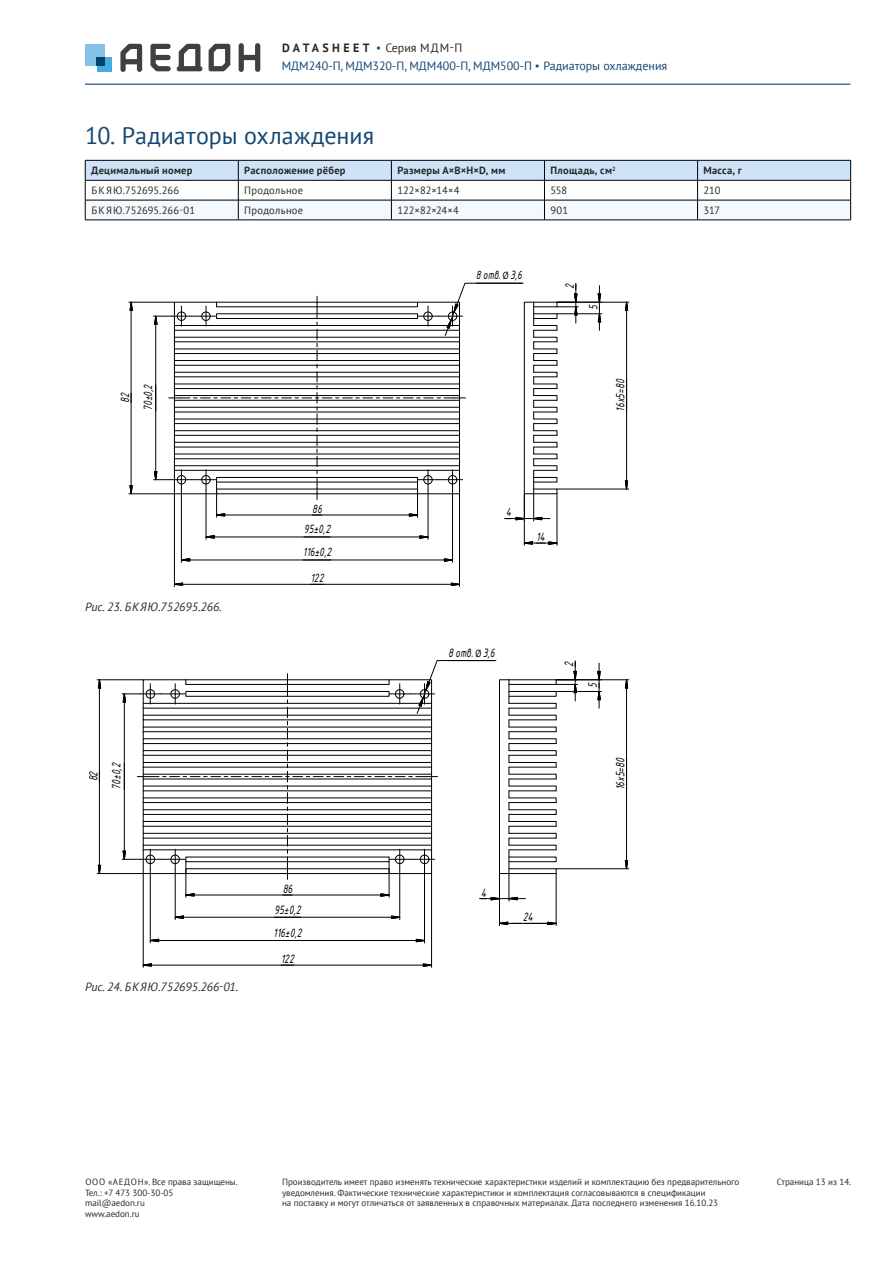
<style>
.page{position:relative;width:893px;height:1263px;background:#fff}
.page>*{position:absolute;margin:0;border:0;box-sizing:border-box;transform-origin:0 0}
.t1{font:24px "PT Sans";color:#144672}
.t2{font:12px "PT Sans";color:#144672}
.t3{font:italic 12px "PT Sans";color:#282827}
.t4{font:12px "PT Sans";color:#282827}
.t5{font:italic 11.7px/20.7px "GOST Common";letter-spacing:-.005em;color:#000;text-align:center;scale:.8 1}
.t6{font:italic 11.55px/20.5px "GOST Common";letter-spacing:-.005em;color:#000;text-align:center;scale:.8 1}
.t7{font:700 10.5px "PT Sans";letter-spacing:.025em;color:#282827}
.t8{font:10.5px "PT Sans";letter-spacing:.015em;color:#282827}
.t9{font:10.5px "PT Sans";letter-spacing:-.005em;color:#282827}
.t10{font:9px/10.8px "PT Sans";color:#282827}
.s1{font-weight:700}
.s2{font-family:"Arial";font-weight:900;color:#144672}
.s3{font-family:"Arial";font-weight:900}
.s4{font-family:"Myriad Pro";font-style:normal;font-size:10.65px}
.s5{font-family:"Myriad Pro";font-style:normal;font-size:10.8px}
</style>
<div class="page">
<hr style="left:85px;top:84px;width:765px;height:1px;background:#144672">
<svg style="left:239px;top:43px;width:21px;height:29px"></svg>
<svg style="left:177px;top:44px;width:25px;height:27px"></svg>
<svg style="left:209px;top:44px;width:21px;height:27px"></svg>
<svg style="left:150px;top:44px;width:21px;height:27px"></svg>
<svg style="left:120px;top:44px;width:22px;height:28px"></svg>
<div style="left:85px;top:44px;width:20px;height:22px;background:#83c1e9"></div>
<div style="left:97px;top:57px;width:14px;height:14px;background:#44ace1"></div>
<div style="left:97px;top:57px;width:8px;height:9px;background:#054371"></div>
<svg style="left:85px;top:160px;width:766px;height:60px"></svg>
<hr style="left:85px;top:220px;width:153px;height:1px;background:#000">
<hr style="left:238px;top:220px;width:153px;height:1px;background:#000">
<hr style="left:391px;top:220px;width:153px;height:1px;background:#000">
<hr style="left:544px;top:220px;width:154px;height:1px;background:#000">
<hr style="left:698px;top:220px;width:153px;height:1px;background:#000">
<svg style="left:130px;top:301px;width:3px;height:15px"></svg>
<svg style="left:130px;top:485px;width:3px;height:10px"></svg>
<hr style="left:131px;top:310px;width:1px;height:176px;background:#000">
<hr style="left:129px;top:302px;width:45px;height:1px;background:#000">
<hr style="left:129px;top:493px;width:45px;height:1px;background:#000">
<svg style="left:205px;top:535px;width:10px;height:4px"></svg>
<svg style="left:419px;top:535px;width:9px;height:4px"></svg>
<hr style="left:214px;top:537px;width:206px;height:1px;background:#000">
<hr style="left:206px;top:490px;width:1px;height:49px;background:#000">
<hr style="left:428px;top:490px;width:1px;height:49px;background:#000">
<svg style="left:444px;top:558px;width:8px;height:4px"></svg>
<svg style="left:180px;top:558px;width:10px;height:4px"></svg>
<hr style="left:190px;top:560px;width:254px;height:1px;background:#000">
<hr style="left:452px;top:490px;width:1px;height:72px;background:#000">
<hr style="left:181px;top:490px;width:1px;height:72px;background:#000">
<svg style="left:173px;top:583px;width:10px;height:3px"></svg>
<svg style="left:451px;top:583px;width:8px;height:3px"></svg>
<hr style="left:183px;top:584px;width:268px;height:1px;background:#000">
<hr style="left:174px;top:494px;width:1px;height:92px;background:#000">
<hr style="left:459px;top:494px;width:1px;height:92px;background:#000">
<svg style="left:153px;top:283px;width:449px;height:238px"></svg>
<svg style="left:625px;top:301px;width:3px;height:16px"></svg>
<svg style="left:625px;top:480px;width:3px;height:9px"></svg>
<hr style="left:626px;top:310px;width:1px;height:171px;background:#000">
<hr style="left:557px;top:302px;width:72px;height:1px;background:#000">
<hr style="left:557px;top:489px;width:72px;height:1px;background:#000">
<svg style="left:523px;top:541px;width:34px;height:4px"></svg>
<hr style="left:524px;top:494px;width:1px;height:51px;background:#000">
<hr style="left:557px;top:494px;width:1px;height:51px;background:#000">
<svg style="left:98px;top:680px;width:3px;height:14px"></svg>
<svg style="left:98px;top:865px;width:3px;height:10px"></svg>
<hr style="left:99px;top:688px;width:1px;height:177px;background:#000">
<hr style="left:97px;top:679px;width:46px;height:1px;background:#000">
<hr style="left:97px;top:873px;width:46px;height:1px;background:#000">
<svg style="left:174px;top:915px;width:10px;height:4px"></svg>
<svg style="left:391px;top:915px;width:10px;height:4px"></svg>
<hr style="left:183px;top:917px;width:208px;height:1px;background:#000">
<hr style="left:175px;top:869px;width:1px;height:51px;background:#000">
<hr style="left:399px;top:869px;width:1px;height:51px;background:#000">
<svg style="left:416px;top:939px;width:8px;height:3px"></svg>
<svg style="left:149px;top:939px;width:10px;height:3px"></svg>
<hr style="left:159px;top:940px;width:257px;height:1px;background:#000">
<hr style="left:424px;top:869px;width:1px;height:74px;background:#000">
<hr style="left:150px;top:869px;width:1px;height:74px;background:#000">
<svg style="left:142px;top:963px;width:10px;height:4px"></svg>
<svg style="left:423px;top:963px;width:10px;height:4px"></svg>
<hr style="left:151px;top:965px;width:272px;height:1px;background:#000">
<hr style="left:143px;top:873px;width:1px;height:94px;background:#000">
<hr style="left:431px;top:873px;width:1px;height:94px;background:#000">
<svg style="left:122px;top:660px;width:479px;height:241px"></svg>
<svg style="left:625px;top:680px;width:3px;height:15px"></svg>
<svg style="left:625px;top:860px;width:3px;height:10px"></svg>
<hr style="left:626px;top:688px;width:1px;height:172px;background:#000">
<hr style="left:556px;top:679px;width:73px;height:1px;background:#000">
<hr style="left:556px;top:868px;width:73px;height:1px;background:#000">
<svg style="left:500px;top:922px;width:21px;height:3px"></svg>
<svg style="left:547px;top:922px;width:9px;height:3px"></svg>
<hr style="left:508px;top:923px;width:40px;height:1px;background:#000">
<hr style="left:499px;top:873px;width:1px;height:53px;background:#000">
<hr style="left:556px;top:873px;width:1px;height:53px;background:#000">
<h2 class="t4" style="left:282px;top:40px;width:182px"><span class="s1">DATASHEET</span> <span class="s2">▪</span> Серия МДМ-П</h2>
<h2 class="t2" style="left:282px;top:58px;width:387px">МДМ240-П, МДМ320-П, МДМ400-П, МДМ500-П <span class="s3">▪</span> Радиаторы охлаждения</h2>
<h1 class="t1" style="left:85px;top:120px;width:291px">10. Радиаторы охлаждения</h1>
<p class="t7" style="left:91px;top:164px;width:103px">Децимальный номер</p>
<p class="t7" style="left:244px;top:164px;width:103px">Расположение рёбер</p>
<p class="t7" style="left:397px;top:164px;width:110px">Размеры А×В×H×D, мм</p>
<p class="t7" style="left:550px;top:164px;width:67px">Площадь, см<sup>2</sup></p>
<p class="t7" style="left:703px;top:164px;width:40px">Масса, г</p>
<p class="t9" style="left:92px;top:184px;width:89px">БКЯЮ.752695.266</p>
<p class="t8" style="left:244px;top:184px;width:60px">Продольное</p>
<p class="t8" style="left:397px;top:184px;width:64px">122×82×14×4</p>
<p class="t8" style="left:550px;top:184px;width:18px">558</p>
<p class="t8" style="left:703px;top:184px;width:19px">210</p>
<p class="t9" style="left:92px;top:203px;width:105px">БКЯЮ.752695.266-01</p>
<p class="t8" style="left:244px;top:203px;width:60px">Продольное</p>
<p class="t8" style="left:397px;top:203px;width:63px">122×82×24×4</p>
<p class="t8" style="left:550px;top:203px;width:19px">901</p>
<p class="t8" style="left:703px;top:203px;width:18px">317</p>
<p class="t6" style="left:114px;top:403px;width:14px;rotate:-90deg">82</p>
<p class="t6" style="left:137px;top:411px;width:35px;rotate:-90deg">70±0 2,</p>
<h2 class="t3" style="left:85px;top:599px;width:138px">Рис. 23. БКЯЮ.752695.266.</h2>
<p class="t6" style="left:304px;top:498px;width:34px">86<br>95±0,2</p>
<p class="t6" style="left:303px;top:541px;width:37px">116±0,2</p>
<p class="t6" style="left:310px;top:567px;width:18px">122</p>
<p class="t5" style="left:82px;top:781px;width:14px;rotate:-90deg">82</p>
<p class="t5" style="left:106px;top:790px;width:35px;rotate:-90deg">70±0 2,</p>
<h2 class="t3" style="left:85px;top:979px;width:155px">Рис. 24. БКЯЮ.752695.266-01.</h2>
<p class="t5" style="left:274px;top:878px;width:35px">86<br>95±0,2</p>
<p class="t5" style="left:273px;top:922px;width:37px">116±0,2</p>
<p class="t5" style="left:281px;top:948px;width:18px">122</p>
<p class="t6" style="left:476px;top:264px;width:59px">8 отв. <span class="s4">Ø</span> 3,6</p>
<p class="t6" style="left:559px;top:289px;width:8px;rotate:-90deg">2</p>
<p class="t6" style="left:582px;top:310px;width:8px;rotate:-90deg">5</p>
<p class="t6" style="left:610px;top:412px;width:42px;rotate:-90deg">16х5=80</p>
<p class="t6" style="left:506px;top:502px;width:8px">4</p>
<p class="t6" style="left:536px;top:526px;width:13px">14</p>
<p class="t5" style="left:448px;top:641px;width:60px">8 отв. <span class="s5">Ø</span> 3,6</p>
<p class="t5" style="left:558px;top:667px;width:8px;rotate:-90deg">2</p>
<p class="t5" style="left:582px;top:688px;width:8px;rotate:-90deg">5</p>
<p class="t5" style="left:609px;top:790px;width:42px;rotate:-90deg">16х5=80</p>
<p class="t5" style="left:481px;top:881px;width:8px">4</p>
<p class="t5" style="left:523px;top:906px;width:14px">24</p>
<p class="t10" style="left:282px;top:1176px;width:459px">Производитель имеет право изменять технические характеристики изделий и комплектацию без предварительного уведомления. Фактические технические характеристики и комплектация согласовываются в спецификации<br>на поставку и могут отличаться от заявленных в справочных материалах. Дата последнего изменения 16.10.23</p>
<p class="t10" style="left:85px;top:1176px;width:154px">ООО «АЕДОН». Все права защищены.</p>
<p class="t10" style="left:777px;top:1176px;width:76px">Страница 13 из 14.</p>
<p class="t10" style="left:85px;top:1187px;width:90px">Тел.: +7 473 300-30-05 mail@aedon.ru www.aedon.ru</p>
</div>
